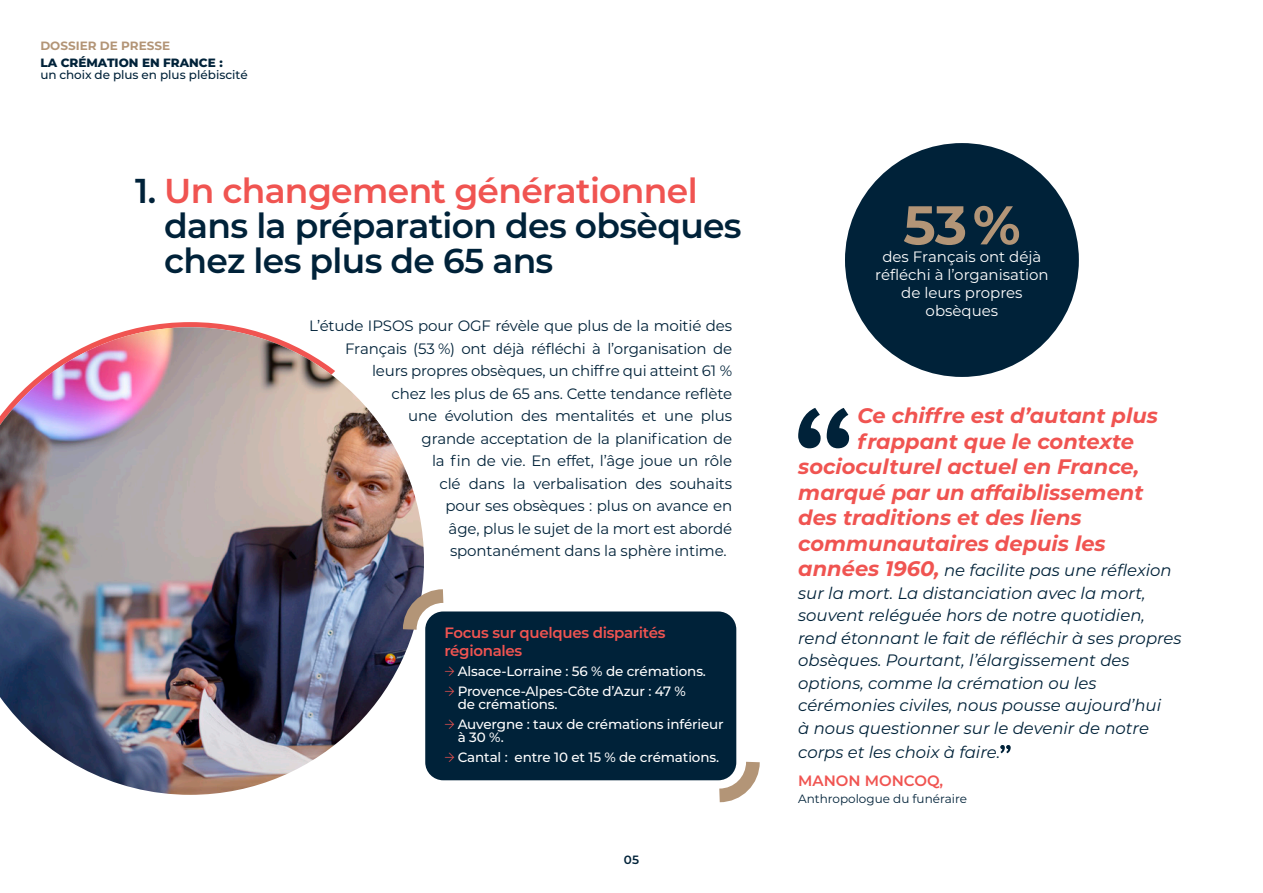
<style>
.page{position:relative;width:1263px;height:893px;background:#fff}
.page>*{position:absolute;margin:0;border:0;box-sizing:border-box;transform-origin:0 0}
.t1{font:700 54.45px "Montserrat";color:#b39577}
.t2{font:600 34.5px/34.5px "Montserrat";letter-spacing:-.02em;color:#002239}
.t3{font:italic 700 21px "Montserrat";color:#f05451}
.t4{font:italic 16.5px/22.5px "Montserrat";color:#002239}
.t5{font:15px "Montserrat";letter-spacing:-.01em;color:#002239}
.t6{font:15px/18px "Montserrat";color:#fff;text-align:center}
.t7{font:600 15px/18px "Montserrat";letter-spacing:-.02em;color:#f05451}
.t8{font:600 15px "Montserrat";color:#f05451}
.t9{font:500 13.5px/13.5px "Montserrat";letter-spacing:-.01em;color:#fff}
.t10{font:500 12px/12px "Montserrat";color:#002239}
.t11{font:12px "Montserrat";color:#002239}
.t12{font:700 12px "Montserrat";color:#b39577}
.t13{font:600 12px "Montserrat";color:#002239}
.s1{font-weight:800}
.s2{color:#f05451}
.s3{font-family:"Flech";font-weight:300;color:#f05451}
.s4{font-weight:700;font-size:21px;color:#f05451}
</style>
<div class="page">
<img style="left:0;top:327px;width:424px;height:468px">
<svg style="left:798px;top:408px;width:51px;height:40px"></svg>
<svg style="left:1000px;top:745px;width:11px;height:8px"></svg>
<div style="left:845px;top:143px;width:234px;height:234px;background:#002239;border-radius:50%"></div>
<div style="left:425px;top:611px;width:311px;height:169px;background:#002239;border-radius:18px"></div>
<svg style="left:396px;top:582px;width:61px;height:61px"></svg>
<svg style="left:706px;top:748px;width:54px;height:55px"></svg>
<p class="t12" style="left:40px;top:37px;width:131px">DOSSIER DE PRESSE</p>
<p class="t10" style="left:40px;top:56px;width:209px"><span class="s1">LA CRÉMATION EN FRANCE :<br></span>un choix de plus en plus plébiscité</p>
<p class="t2" style="left:164px;top:172px;width:579px;text-indent:-29px">1. <span class="s2">Un changement générationnel </span>dans la préparation des obsèques chez les plus de 65 ans</p>
<p class="t5" style="left:309px;top:315px;width:425px">L’étude IPSOS pour OGF révèle que plus de la moitié des</p>
<p class="t5" style="left:345px;top:338px;width:388px">Français (53 %) ont déjà réfléchi à l’organisation de</p>
<p class="t5" style="left:372px;top:360px;width:361px">leurs propres obsèques, un chiffre qui atteint 61 %</p>
<p class="t5" style="left:392px;top:383px;width:342px">chez les plus de 65 ans. Cette tendance reflète</p>
<p class="t5" style="left:408px;top:405px;width:326px">une évolution des mentalités et une plus</p>
<p class="t5" style="left:422px;top:428px;width:312px">grande acceptation de la planification de</p>
<p class="t5" style="left:432px;top:450px;width:301px">la fin de vie. En effet, l’âge joue un rôle</p>
<p class="t5" style="left:440px;top:473px;width:294px">clé dans la verbalisation des souhaits</p>
<p class="t5" style="left:446px;top:495px;width:288px">pour ses obsèques : plus on avance en</p>
<p class="t5" style="left:449px;top:518px;width:285px">âge, plus le sujet de la mort est abordé</p>
<p class="t5" style="left:450px;top:540px;width:278px">spontanément dans la sphère intime.</p>
<p class="t7" style="left:444px;top:623px;width:223px">Focus sur quelques disparités régionales</p>
<p class="t9" style="left:444px;top:664px;width:263px"><span class="s3">1</span> Alsace-Lorraine : 56 % de crémations.</p>
<p class="t9" style="left:458px;top:683px;width:230px;text-indent:-13px"><span class="s3">1</span> Provence-Alpes-Côte d’Azur : 47 % de crémations.</p>
<p class="t9" style="left:458px;top:717px;width:268px;text-indent:-13px"><span class="s3">1</span> Auvergne : taux de crémations inférieur à 30 %.</p>
<p class="t9" style="left:444px;top:750px;width:276px"><span class="s3">1</span> Cantal : entre 10 et 15 % de crémations.</p>
<p class="t13" style="left:624px;top:851px;width:17px">05</p>
<p class="t1" style="left:903px;top:186px;width:119px">53%</p>
<p class="t6" style="left:875px;top:248px;width:175px">des Français ont déjà réfléchi à l’organisation de leurs propres obsèques</p>
<p class="t3" style="left:858px;top:401px;width:302px">Ce chiffre est d’autant plus</p>
<p class="t3" style="left:858px;top:426px;width:278px">frappant que le contexte</p>
<p class="t3" style="left:798px;top:452px;width:343px">socioculturel actuel en France,</p>
<p class="t3" style="left:798px;top:477px;width:347px">marqué par un affaiblissement</p>
<p class="t3" style="left:798px;top:503px;width:285px">des traditions et des liens</p>
<p class="t3" style="left:798px;top:528px;width:309px">communautaires depuis les</p>
<p class="t4" style="left:798px;top:559px;width:385px"><span class="s4">années 1960,</span> ne facilite pas une réflexion sur la mort. La distanciation avec la mort, souvent reléguée hors de notre quotidien, rend étonnant le fait de réfléchir à ses propres obsèques. Pourtant, l’élargissement des options, comme la crémation ou les cérémonies civiles, nous pousse aujourd’hui<br>à nous questionner sur le devenir de notre</p>
<p class="t4" style="left:798px;top:740px;width:204px">corps et les choix à faire.</p>
<p class="t8" style="left:798px;top:770px;width:147px">MANON MONCOQ,</p>
<p class="t11" style="left:798px;top:790px;width:170px">Anthropologue du funéraire</p>
</div>
